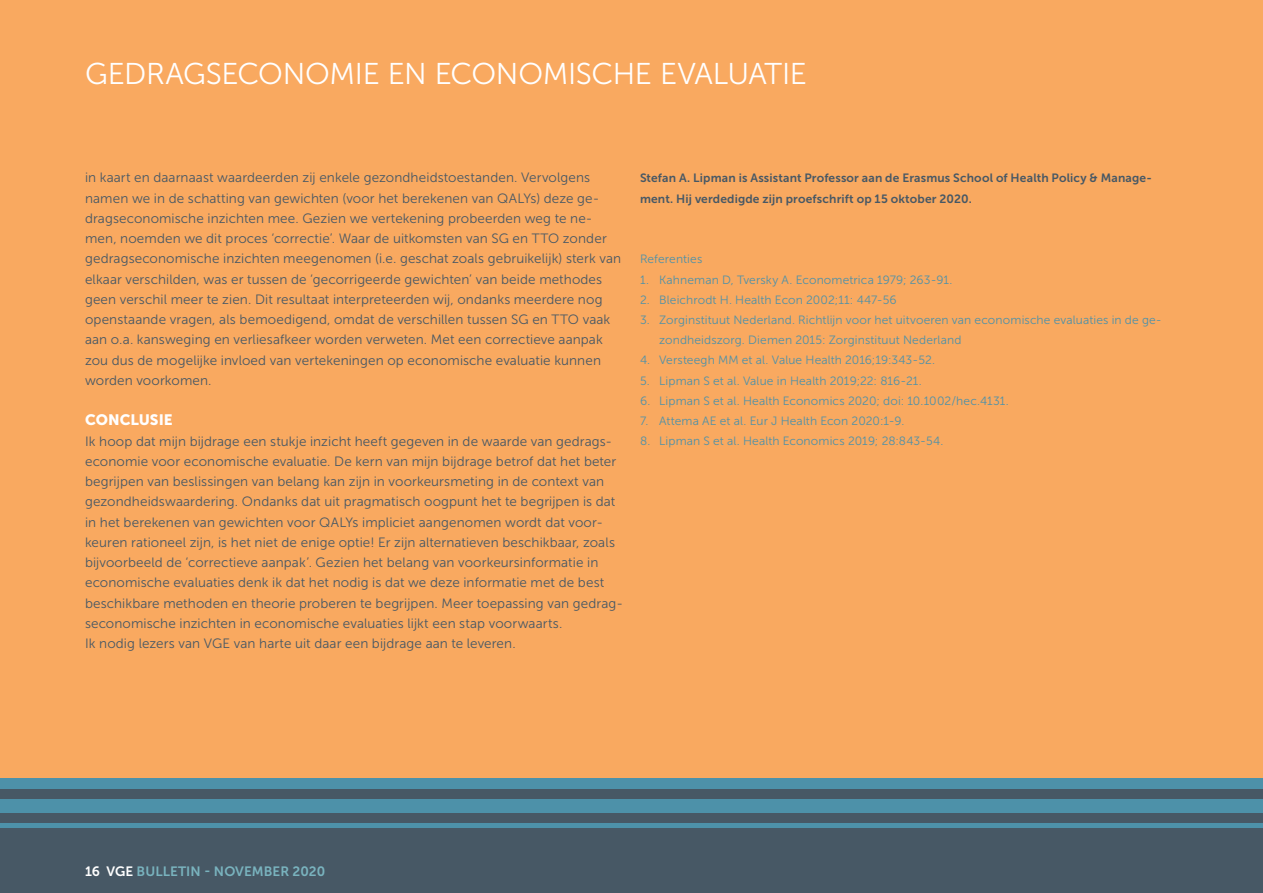
<style>
.page{position:relative;width:1263px;height:893px;background:#f9a960}
.page>*{position:absolute;margin:0;border:0;box-sizing:border-box;transform-origin:0 0}
.t1{font:30px "Museo Sans 300";letter-spacing:-.01em;color:#fff}
.t2{font:15px "Museo Sans 900";color:#fff}
.t3{font:13.5px/20.2px "Museo Sans 300";letter-spacing:.01em;color:#475865}
.t4{font:13.5px "Museo Sans 700";letter-spacing:.005em;color:#79b3be}
.t5{font:12px/20.2px "Museo Sans 300";color:#4d91a9}
.t6{font:12px/20.2px "Museo Sans 700";letter-spacing:.01em;color:#475865}
.s1{color:#fff}
</style>
<div class="page">
<div style="left:0;top:778px;width:1263px;height:115px;background:#475865"></div>
<div style="left:0;top:778px;width:1263px;height:11px;background:#4d91a9"></div>
<div style="left:0;top:799px;width:1263px;height:14px;background:#4d91a9"></div>
<hr style="left:0;top:823px;width:1263px;height:4px;background:#4d91a9">
<h1 class="t1" style="left:85px;top:58px;width:723px">Gedragseconomie en economische evaluatie</h1>
<p class="t3" style="left:85px;top:168px;width:516px">in kaart en daarnaast waardeerden zij enkele gezondheidstoestanden. Vervolgens namen we in de schatting van gewichten (voor het berekenen van QALYs) deze ge&shy;dragseconomische inzichten mee. Gezien we vertekening probeerden weg te ne&shy;men, noemden we dit proces ‘correctie’. Waar de uitkomsten van SG en TTO</p>
<p class="t3" style="left:85px;top:228px;width:538px;text-indent:478px">zonder gedragseconomische inzichten meegenomen (i.e. geschat zoals gebruikelijk) sterk van elkaar verschilden, was er tussen de ‘gecorrigeerde gewichten’ van beide methodes geen verschil meer te zien. D it resultaat interpreteerden wij, ondanks meerdere nog openstaande vragen, als bemoedigend, omdat de verschillen tussen SG en TTO</p>
<p class="t3" style="left:85px;top:309px;width:527px;text-indent:498px">vaak aan o.a. kansweging en verliesafkeer worden verweten. Met een correctieve aanpak zou dus de mogelijke invloed van vertekeningen op economische evaluatie kunnen worden voorkomen.</p>
<p class="t2" style="left:85px;top:411px;width:89px">CONCLUSIE</p>
<p class="t3" style="left:85px;top:431px;width:539px">I k hoop dat mijn bijdrage een stukje inzicht heeft gegeven in de waarde van gedrags&shy;economie voor economische evaluatie. De kern van mijn bijdrage betrof dat het beter begrijpen van beslissingen van belang kan zijn in voorkeursmeting in de context van gezondheidswaardering. Ondanks dat uit pragmatisch oogpunt het te begrijpen is dat in het berekenen van gewichten voor QALYs impliciet aangenomen wordt dat voor&shy;keuren rationeel zijn, is het niet de enige optie! Er zijn alternatieven beschikbaar, zoals bijvoorbeeld de ‘correctieve aanpak’. Gezien het belang van voorkeursinformatie in economische evaluaties denk ik dat het nodig is dat we deze informatie met de best beschikbare methoden en theorie proberen te begrijpen. Meer toepassing van gedrag&shy;seconomische inzichten in economische evaluaties lijkt een stap voorwaarts.<br>I k nodig lezers van VGE</p>
<p class="t3" style="left:234px;top:633px;width:283px">van harte uit daar een bijdrage aan te leveren.</p>
<p class="t6" style="left:640px;top:168px;width:513px">Stefan A. Lipman is Assistant Professor aan de Erasmus School of H ealth Policy &amp; Manage&shy;ment. H ij verdedigde zijn proefschrift op 15 oktober 2020.</p>
<p class="t5" style="left:640px;top:249px;width:64px">Referenties</p>
<p class="t5" style="left:640px;top:269px;width:314px">1. Kahneman D, Tversky A. Econometrica 1979; 263-91.</p>
<p class="t5" style="left:640px;top:290px;width:258px">2. Bleichrodt H . H ealth Econ 2002;11: 447-56</p>
<p class="t5" style="left:659px;top:310px;width:504px;text-indent:-19px">3. Zorginstituut N ederland. Richtlijn voor het uitvoeren van economische evaluaties in de ge&shy;zondheidszorg. Diemen 2015: Zorginstituut Nederland</p>
<p class="t5" style="left:640px;top:350px;width:296px">4. Versteegh MM et al. Value H ealth 2016;19:343-52.</p>
<p class="t5" style="left:640px;top:371px;width:283px">5. Lipman S et al. Value in H ealth 2019;22: 816-21.</p>
<p class="t5" style="left:640px;top:391px;width:370px">6. Lipman S et al. H ealth Economics 2020; doi: 10.1002/hec.4131.</p>
<p class="t5" style="left:640px;top:411px;width:266px">7. Attema AE et al. Eur J H ealth Econ 2020:1-9.</p>
<p class="t5" style="left:640px;top:431px;width:305px">8. Lipman S et al. H ealth Economics 2019; 28:843-54.</p>
<p class="t4" style="left:85px;top:864px;width:242px"><span class="s1">16 VGE</span> Bulletin - november 2020</p>
</div>
